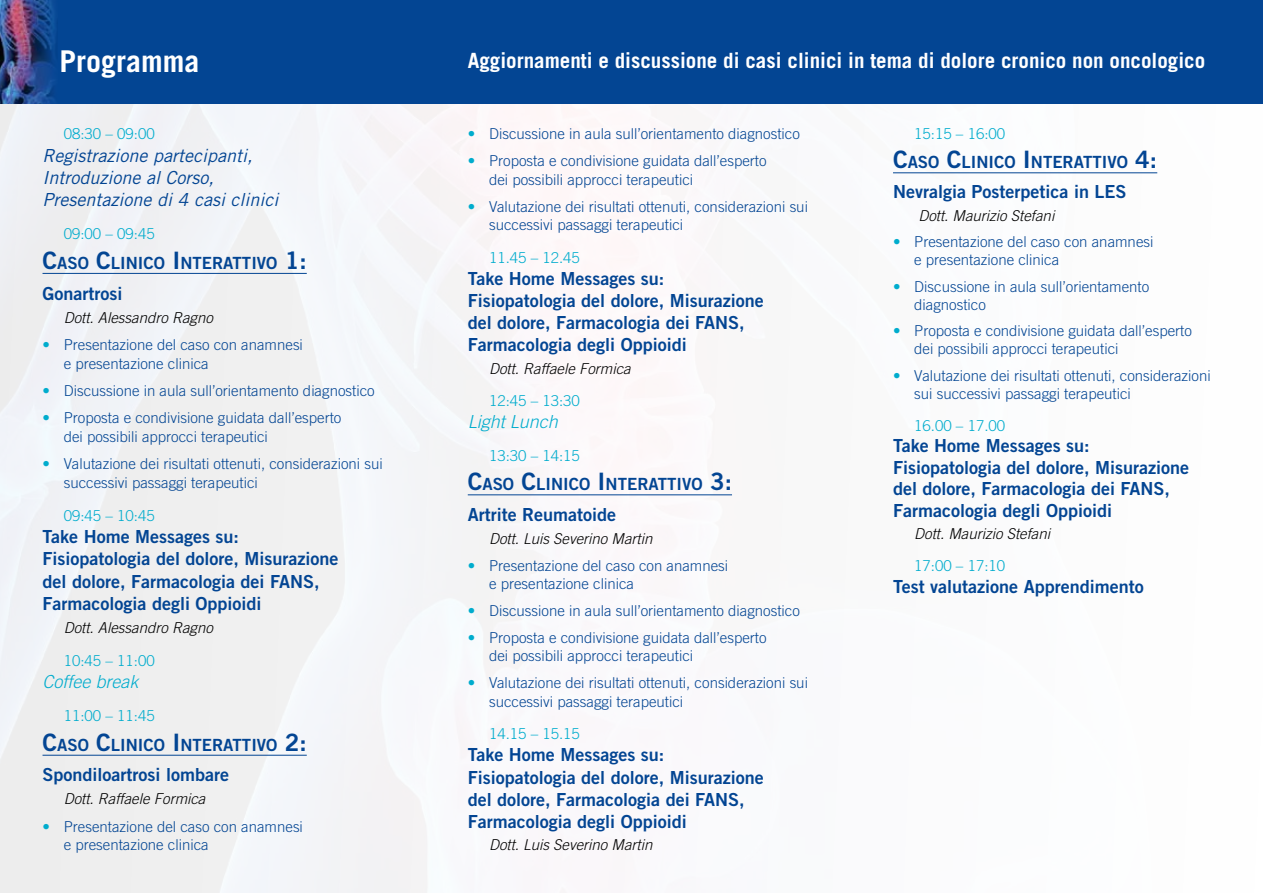
<style>
.page{position:relative;width:1263px;height:893px;background:#fff}
.page>*{position:absolute;margin:0;border:0;box-sizing:border-box;transform-origin:0 0}
.t1{font:700 30px "Trade Gothic";color:#fff}
.t2{font:700 21px "Trade Gothic";color:#fff}
.t3{font:18px/22px "Trade Gothic Bold Two";color:#034593}
.t4{font:italic 18px/22.4px "Trade Gothic";color:#034593}
.t5{font:italic 300 18px "Trade Gothic";color:#00accd}
.t6{font:16.8px "Trade Gothic Bold Two";color:#034593}
.t7{font:300 15px/18.5px "Trade Gothic";color:#034593}
.t8{font:italic 300 15px "Trade Gothic";color:#000}
.t9{font:300 15px "Trade Gothic";color:#00accd}
.s1{font-size:24px}
.s2{color:#00accd}
</style>
<div class="page">
<hr style="left:43px;top:273px;width:264px;height:1px;background:#034593">
<hr style="left:43px;top:755px;width:264px;height:1px;background:#034593">
<hr style="left:468px;top:494px;width:264px;height:1px;background:#034593">
<hr style="left:893px;top:172px;width:264px;height:1px;background:#034593">
<div style="left:0;top:0;width:1263px;height:104px;background:#034593"></div>
<img style="left:0;top:0;width:55px;height:103px">
<h1 class="t1" style="left:60px;top:42px;width:141px">Programma</h1>
<h2 class="t2" style="left:468px;top:48px;width:739px">Aggiornamenti e discussione di casi clinici in tema di dolore cronico non oncologico</h2>
<p class="t9" style="left:64px;top:125px;width:92px">08:30 – 09:00</p>
<p class="t4" style="left:43px;top:144px;width:237px">Registrazione partecipanti,<br>Introduzione al Corso,<br>Presentazione di 4 casi clinici</p>
<p class="t9" style="left:64px;top:225px;width:92px">09:00 – 09:45</p>
<p class="t6" style="left:43px;top:252px;width:266px"><span class="s1">C</span>ASO <span class="s1">C</span>LINICO <span class="s1">I</span> NTERATTIVO <span class="s1">1:</span></p>
<p class="t3" style="left:43px;top:282px;width:81px">Gonartrosi</p>
<p class="t8" style="left:64px;top:308px;width:151px">Dott. Alessandro Ragno</p>
<p class="t7" style="left:64px;top:335px;width:241px;text-indent:-21px"><span class="s2">•</span> Presentazione del caso con anamnesi e presentazione clinica</p>
<p class="t7" style="left:43px;top:381px;width:334px"><span class="s2">•</span> Discussione in aula sull’orientamento diagnostico</p>
<p class="t7" style="left:64px;top:408px;width:279px;text-indent:-21px"><span class="s2">•</span> Proposta e condivisione guidata dall’esperto dei possibili approcci terapeutici</p>
<p class="t7" style="left:64px;top:454px;width:320px;text-indent:-21px"><span class="s2">•</span> Valutazione dei risultati ottenuti, considerazioni sui successivi passaggi terapeutici</p>
<p class="t9" style="left:64px;top:506px;width:92px">09:45 – 10:45</p>
<p class="t3" style="left:43px;top:525px;width:297px">Take Home Messages su:<br>Fisiopatologia del dolore, Misurazione del dolore, Farmacologia dei FANS,<br>Farmacologia degli Oppioidi</p>
<p class="t8" style="left:64px;top:619px;width:151px">Dott. Alessandro Ragno</p>
<p class="t9" style="left:64px;top:652px;width:92px">10:45 – 11:00</p>
<p class="t5" style="left:43px;top:671px;width:98px">Coffee break</p>
<p class="t9" style="left:64px;top:707px;width:92px">11:00 – 11:45</p>
<p class="t6" style="left:43px;top:734px;width:266px"><span class="s1">C</span>ASO <span class="s1">C</span>LINICO <span class="s1">I</span> NTERATTIVO <span class="s1">2:</span></p>
<p class="t3" style="left:43px;top:764px;width:188px">Spondiloartrosi lombare</p>
<p class="t8" style="left:64px;top:790px;width:143px">Dott. Raffaele Formica</p>
<p class="t7" style="left:64px;top:817px;width:241px;text-indent:-21px"><span class="s2">•</span> Presentazione del caso con anamnesi e presentazione clinica</p>
<p class="t7" style="left:468px;top:125px;width:334px"><span class="s2">•</span> Discussione in aula sull’orientamento diagnostico</p>
<p class="t7" style="left:489px;top:152px;width:279px;text-indent:-21px"><span class="s2">•</span> Proposta e condivisione guidata dall’esperto dei possibili approcci terapeutici</p>
<p class="t7" style="left:489px;top:197px;width:320px;text-indent:-21px"><span class="s2">•</span> Valutazione dei risultati ottenuti, considerazioni sui successivi passaggi terapeutici</p>
<p class="t9" style="left:489px;top:249px;width:92px">11.45 – 12.45</p>
<p class="t3" style="left:468px;top:267px;width:297px">Take Home Messages su:<br>Fisiopatologia del dolore, Misurazione del dolore, Farmacologia dei FANS,<br>Farmacologia degli Oppioidi</p>
<p class="t8" style="left:489px;top:360px;width:143px">Dott. Raffaele Formica</p>
<p class="t9" style="left:489px;top:392px;width:92px">12:45 – 13:30</p>
<p class="t5" style="left:468px;top:411px;width:92px">Light Lunch</p>
<p class="t9" style="left:489px;top:447px;width:92px">13:30 – 14:15</p>
<p class="t6" style="left:468px;top:474px;width:266px"><span class="s1">C</span>ASO <span class="s1">C</span>LINICO <span class="s1">I</span> NTERATTIVO <span class="s1">3:</span></p>
<p class="t3" style="left:468px;top:503px;width:150px">Artrite Reumatoide</p>
<p class="t8" style="left:489px;top:529px;width:165px">Dott. Luis Severino Martin</p>
<p class="t7" style="left:489px;top:556px;width:241px;text-indent:-21px"><span class="s2">•</span> Presentazione del caso con anamnesi e presentazione clinica</p>
<p class="t7" style="left:468px;top:601px;width:334px"><span class="s2">•</span> Discussione in aula sull’orientamento diagnostico</p>
<p class="t7" style="left:489px;top:628px;width:279px;text-indent:-21px"><span class="s2">•</span> Proposta e condivisione guidata dall’esperto dei possibili approcci terapeutici</p>
<p class="t7" style="left:489px;top:674px;width:320px;text-indent:-21px"><span class="s2">•</span> Valutazione dei risultati ottenuti, considerazioni sui successivi passaggi terapeutici</p>
<p class="t9" style="left:489px;top:725px;width:92px">14.15 – 15.15</p>
<p class="t3" style="left:468px;top:744px;width:297px">Take Home Messages su:<br>Fisiopatologia del dolore, Misurazione del dolore, Farmacologia dei FANS,<br>Farmacologia degli Oppioidi</p>
<p class="t8" style="left:489px;top:836px;width:165px">Dott. Luis Severino Martin</p>
<p class="t9" style="left:914px;top:125px;width:92px">15:15 – 16:00</p>
<p class="t6" style="left:893px;top:152px;width:266px"><span class="s1">C</span>ASO <span class="s1">C</span>LINICO <span class="s1">I</span> NTERATTIVO <span class="s1">4:</span></p>
<p class="t3" style="left:893px;top:181px;width:235px">Nevralgia Posterpetica in LES</p>
<p class="t8" style="left:918px;top:206px;width:137px">Dott. Maurizio Stefani</p>
<p class="t7" style="left:914px;top:233px;width:241px;line-height:18px;text-indent:-21px"><span class="s2">•</span> Presentazione del caso con anamnesi e presentazione clinica</p>
<p class="t7" style="left:914px;top:277px;width:237px;line-height:18px;text-indent:-21px"><span class="s2">•</span> Discussione in aula sull’orientamento diagnostico</p>
<p class="t7" style="left:914px;top:322px;width:279px;line-height:18px;text-indent:-21px"><span class="s2">•</span> Proposta e condivisione guidata dall’esperto dei possibili approcci terapeutici</p>
<p class="t7" style="left:914px;top:366px;width:298px;line-height:18px;text-indent:-21px"><span class="s2">•</span> Valutazione dei risultati ottenuti, considerazioni sui successivi passaggi terapeutici</p>
<p class="t9" style="left:914px;top:416px;width:92px">16.00 – 17.00</p>
<p class="t3" style="left:893px;top:435px;width:297px;line-height:21.6px">Take Home Messages su:<br>Fisiopatologia del dolore, Misurazione del dolore, Farmacologia dei FANS,<br>Farmacologia degli Oppioidi</p>
<p class="t8" style="left:914px;top:525px;width:137px">Dott. Maurizio Stefani</p>
<p class="t9" style="left:914px;top:557px;width:92px">17:00 – 17:10</p>
<p class="t3" style="left:893px;top:575px;width:252px">Test valutazione Apprendimento</p>
</div>
